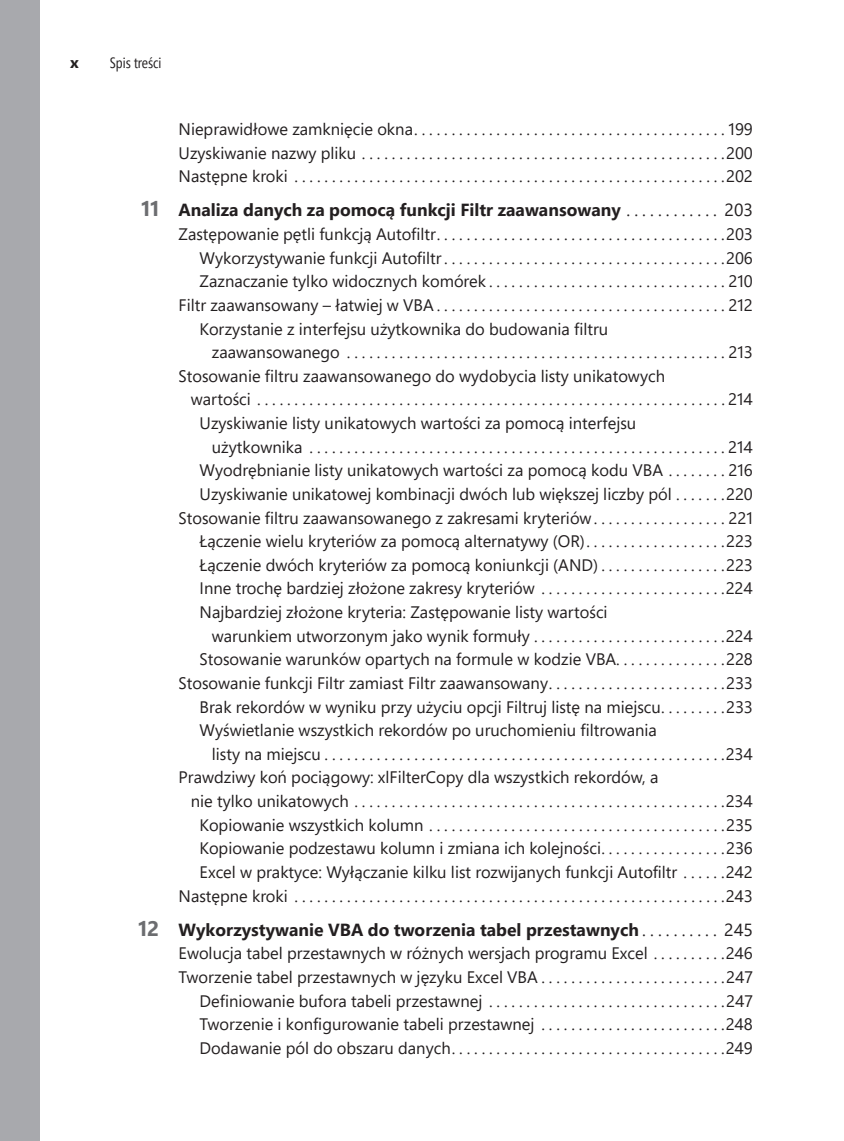
<style>
.page{position:relative;width:844px;height:1141px;background:#fff}
.page>*{position:absolute;margin:0;border:0;box-sizing:border-box;transform-origin:0 0}
.t1{font:700 17.5px "Segoe Pro";color:#231f20}
.t2{font:16.62px/23.6px "Segoe Pro";color:#231f20;text-align:justify}
.t3{font:700 15.75px "Segoe Pro";color:#231f20}
.t4{font:14.88px "Segoe Pro Cond";color:#231f20}
.s1{font-size:21px;color:#6c6d70}
.s2{font-weight:400}
</style>
<div class="page">
<div style="left:0;top:0;width:40px;height:1141px;background:#a8a9ad"></div>
<p class="t3" style="left:70px;top:51px;width:10px">x</p>
<p class="t4" style="left:110px;top:53px;width:53px">Spis treści</p>
<p class="t2" style="left:178px;top:117px;width:576px">Nieprawidłowe zamknięcie okna . . . . . . . . . . . . . . . . . . . . . . . . . . . . . . . . . . . . . . . . . . 199<br>Uzyskiwanie nazwy pliku . . . . . . . . . . . . . . . . . . . . . . . . . . . . . . . . . . . . . . . . . . . . . . . . 200<br>Następne kroki . . . . . . . . . . . . . . . . . . . . . . . . . . . . . . . . . . . . . . . . . . . . . . . . . . . . . . . . . 202</p>
<p class="t1" style="left:141px;top:198px;width:613px"><span class="s1">11</span> Analiza danych za pomocą funkcji Filtr zaawansowany <span class="s2">. . . . . . . . . . . . 203</span></p>
<p class="t2" style="left:178px;top:222px;width:575px">Zastępowanie pętli funkcją Autofiltr . . . . . . . . . . . . . . . . . . . . . . . . . . . . . . . . . . . . . . 203</p>
<p class="t2" style="left:200px;top:246px;width:554px">Wykorzystywanie funkcji Autofiltr . . . . . . . . . . . . . . . . . . . . . . . . . . . . . . . . . . . . . 206</p>
<p class="t2" style="left:200px;top:269px;width:555px">Zaznaczanie tylko widocznych komórek . . . . . . . . . . . . . . . . . . . . . . . . . . . . . . . . 210</p>
<p class="t2" style="left:178px;top:293px;width:576px">Filtr zaawansowany – łatwiej w VBA . . . . . . . . . . . . . . . . . . . . . . . . . . . . . . . . . . . . . . . 212</p>
<p class="t2" style="left:200px;top:316px;width:410px">Korzystanie z interfejsu użytkownika do budowania filtru</p>
<p class="t2" style="left:212px;top:340px;width:542px">zaawansowanego . . . . . . . . . . . . . . . . . . . . . . . . . . . . . . . . . . . . . . . . . . . . . . . . . . . 213</p>
<p class="t2" style="left:178px;top:364px;width:488px">Stosowanie filtru zaawansowanego do wydobycia listy unikatowych</p>
<p class="t2" style="left:191px;top:387px;width:563px">wartości . . . . . . . . . . . . . . . . . . . . . . . . . . . . . . . . . . . . . . . . . . . . . . . . . . . . . . . . . . . . . . 214</p>
<p class="t2" style="left:200px;top:411px;width:438px">Uzyskiwanie listy unikatowych wartości za pomocą interfejsu</p>
<p class="t2" style="left:212px;top:435px;width:542px">użytkownika . . . . . . . . . . . . . . . . . . . . . . . . . . . . . . . . . . . . . . . . . . . . . . . . . . . . . . . 214</p>
<p class="t2" style="left:200px;top:458px;width:555px">Wyodrębnianie listy unikatowych wartości za pomocą kodu VBA . . . . . . . . 216</p>
<p class="t2" style="left:200px;top:482px;width:554px">Uzyskiwanie unikatowej kombinacji dwóch lub większej liczby pól . . . . . . 220</p>
<p class="t2" style="left:178px;top:505px;width:576px">Stosowanie filtru zaawansowanego z zakresami kryteriów . . . . . . . . . . . . . . . . . . 221</p>
<p class="t2" style="left:200px;top:529px;width:554px">Łączenie wielu kryteriów za pomocą alternatywy (OR) . . . . . . . . . . . . . . . . . . 223</p>
<p class="t2" style="left:200px;top:553px;width:554px">Łączenie dwóch kryteriów za pomocą koniunkcji (AND) . . . . . . . . . . . . . . . . 223</p>
<p class="t2" style="left:200px;top:576px;width:554px">Inne trochę bardziej złożone zakresy kryteriów . . . . . . . . . . . . . . . . . . . . . . . . 224</p>
<p class="t2" style="left:200px;top:600px;width:409px">Najbardziej złożone kryteria: Zastępowanie listy wartości</p>
<p class="t2" style="left:212px;top:624px;width:542px">warunkiem utworzonym jako wynik formuły . . . . . . . . . . . . . . . . . . . . . . . . . 224</p>
<p class="t2" style="left:200px;top:647px;width:554px">Stosowanie warunków opartych na formule w kodzie VBA . . . . . . . . . . . . . . 228</p>
<p class="t2" style="left:178px;top:671px;width:575px">Stosowanie funkcji Filtr zamiast Filtr zaawansowany . . . . . . . . . . . . . . . . . . . . . . . 233</p>
<p class="t2" style="left:200px;top:694px;width:554px">Brak rekordów w wyniku przy użyciu opcji Filtruj listę na miejscu . . . . . . . . 233</p>
<p class="t2" style="left:200px;top:718px;width:459px">Wyświetlanie wszystkich rekordów po uruchomieniu filtrowania</p>
<p class="t2" style="left:212px;top:742px;width:542px">listy na miejscu . . . . . . . . . . . . . . . . . . . . . . . . . . . . . . . . . . . . . . . . . . . . . . . . . . . . . 234</p>
<p class="t2" style="left:178px;top:765px;width:481px">Prawdziwy koń pociągowy: xlFilterCopy dla wszystkich rekordów, a</p>
<p class="t2" style="left:191px;top:789px;width:563px">nie tylko unikatowych . . . . . . . . . . . . . . . . . . . . . . . . . . . . . . . . . . . . . . . . . . . . . . . . . 234</p>
<p class="t2" style="left:200px;top:813px;width:554px">Kopiowanie wszystkich kolumn . . . . . . . . . . . . . . . . . . . . . . . . . . . . . . . . . . . . . . . 235</p>
<p class="t2" style="left:200px;top:836px;width:554px">Kopiowanie podzestawu kolumn i zmiana ich kolejności . . . . . . . . . . . . . . . . 236</p>
<p class="t2" style="left:200px;top:860px;width:554px">Excel w praktyce: Wyłączanie kilku list rozwijanych funkcji Autofiltr . . . . . 242</p>
<p class="t2" style="left:178px;top:883px;width:575px">Następne kroki . . . . . . . . . . . . . . . . . . . . . . . . . . . . . . . . . . . . . . . . . . . . . . . . . . . . . . . . . 243</p>
<p class="t1" style="left:138px;top:917px;width:616px"><span class="s1">12</span> Wykorzystywanie VBA do tworzenia tabel przestawnych <span class="s2">. . . . . . . . . . 245</span></p>
<p class="t2" style="left:178px;top:941px;width:576px;text-align:right">Ewolucja tabel przestawnych w różnych wersjach programu Excel . . . . . . . . . 246<br>Tworzenie tabel przestawnych w języku Excel VBA . . . . . . . . . . . . . . . . . . . . . . . . 247<br>Definiowanie bufora tabeli przestawnej . . . . . . . . . . . . . . . . . . . . . . . . . . . . . . . 247<br>Tworzenie i konfigurowanie tabeli przestawnej . . . . . . . . . . . . . . . . . . . . . . . . 248<br>Dodawanie pól do obszaru danych . . . . . . . . . . . . . . . . . . . . . . . . . . . . . . . . . . . . 249</p>
</div>
